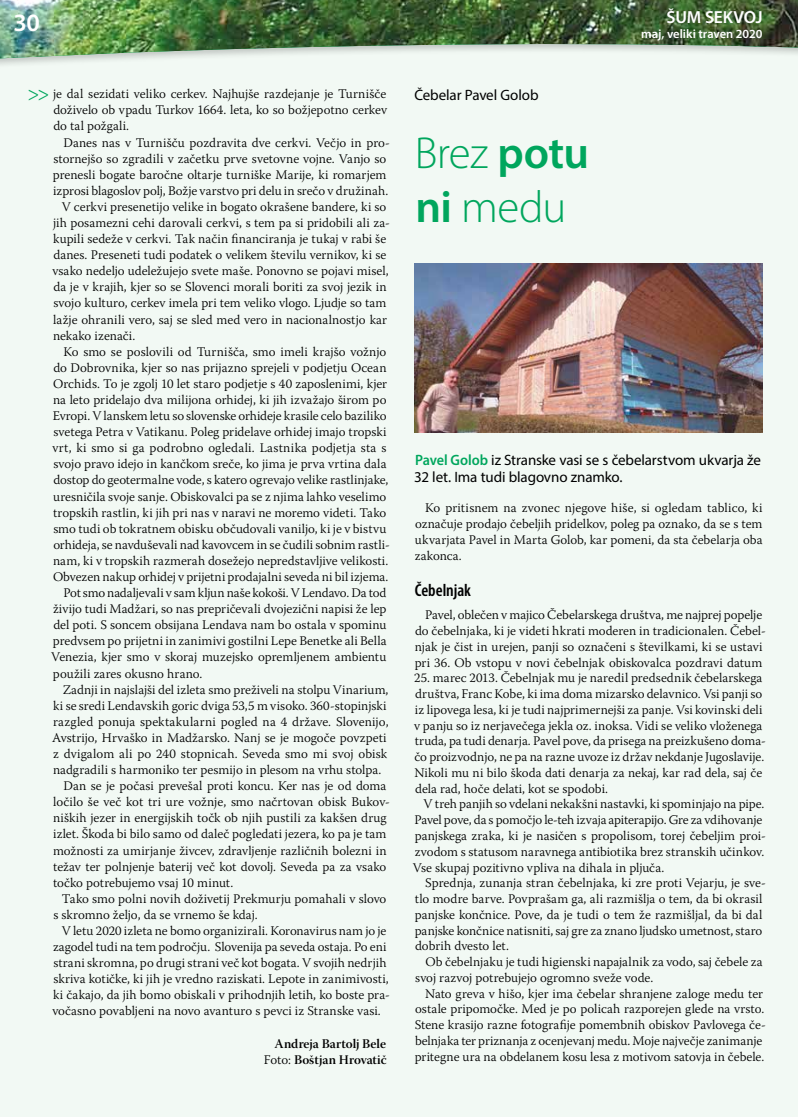
<style>
.page{position:relative;width:798px;height:1117px;background:#fff}
.page>*{position:absolute;margin:0;border:0;box-sizing:border-box;transform-origin:0 0}
.t1{font:300 45px/54px "Myriad Pro";letter-spacing:-.015em;color:#00a65d}
.t2{font:600 25px "Myriad Pro";color:#fff}
.t3{font:300 22.5px "Warnock Pro";color:#00a65d}
.t4{font:600 17.5px "Myriad Pro";letter-spacing:-.01em;color:#fff}
.t5{font:600 condensed 17.5px "Myriad Pro";letter-spacing:-.005em;color:#000}
.t6{font:15px/17.5px "Myriad Pro";letter-spacing:-.01em;color:#000}
.t7{font:300 13.12px/15.8px "Warnock Pro";color:#000}
.t8{font:13.12px/16.1px "Warnock Pro Semibold Subh";color:#000;text-align:right}
.t9{font:600 12.5px "Myriad Pro";color:#fff}
.s1{font-family:"Warnock Pro";font-weight:300}
.s2{font-weight:600}
.s3{font-weight:600;color:#00a65d}
</style>
<div class="page">
<div style="left:0;top:94px;width:797px;height:1022px;background:#f2f9f4"></div>
<div style="left:0;top:76px;width:797px;height:18px;background:#f2f9f4"></div>
<img style="left:0;top:0;width:797px;height:76px">
<img style="left:415px;top:263px;width:347px;height:169px">
<h2 class="t2" style="left:13px;top:6px;width:28px">30</h2>
<h3 class="t4" style="left:666px;top:6px;width:97px">ŠUM SEKVOJ</h3>
<p class="t9" style="left:641px;top:26px;width:123px">maj, veliki traven 2020</p>
<p class="t7" style="left:53px;top:86px;width:335px;line-height:16.1px;text-align:justify">je dal sezidati veliko cerkev. Najhujše razdejanje je Turnišče doživelo ob vpadu Turkov 1664. leta, ko so božjepotno cerkev do tal požgali.</p>
<p class="t7" style="left:63px;top:134px;width:328px">Danes nas v Turnišču pozdravita dve cerkvi. Večjo in pro-</p>
<p class="t7" style="left:53px;top:150px;width:334px">stornejšo so zgradili v začetku prve svetovne vojne. Vanjo so</p>
<p class="t7" style="left:53px;top:166px;width:335px">prenesli bogate baročne oltarje turniške Marije, ki romarjem</p>
<p class="t7" style="left:53px;top:182px;width:337px">izprosi blagoslov polj, Božje varstvo pri delu in srečo v družinah.</p>
<p class="t7" style="left:62px;top:198px;width:326px">V cerkvi presenetijo velike in bogato okrašene bandere, ki so</p>
<p class="t7" style="left:53px;top:214px;width:338px">jih posamezni cehi darovali cerkvi, s tem pa si pridobili ali za-</p>
<p class="t7" style="left:53px;top:231px;width:334px">kupili sedeže v cerkvi. Tak način financiranja je tukaj v rabi še</p>
<p class="t7" style="left:53px;top:247px;width:334px">danes. Preseneti tudi podatek o velikem številu vernikov, ki se</p>
<p class="t7" style="left:52px;top:263px;width:337px">vsako nedeljo udeležujejo svete maše. Ponovno se pojavi misel,</p>
<p class="t7" style="left:53px;top:279px;width:334px">da je v krajih, kjer so se Slovenci morali boriti za svoj jezik in</p>
<p class="t7" style="left:53px;top:295px;width:334px">svojo kulturo, cerkev imela pri tem veliko vlogo. Ljudje so tam</p>
<p class="t7" style="left:53px;top:311px;width:335px">lažje ohranili vero, saj se sled med vero in nacionalnostjo kar</p>
<p class="t7" style="left:53px;top:327px;width:84px">nekako izenači.</p>
<p class="t7" style="left:63px;top:343px;width:324px">Ko smo se poslovili od Turnišča, smo imeli krajšo vožnjo</p>
<p class="t7" style="left:53px;top:359px;width:334px">do Dobrovnika, kjer so nas prijazno sprejeli v podjetju Ocean</p>
<p class="t7" style="left:53px;top:375px;width:335px">Orchids. To je zgolj 10 let staro podjetje s 40 zaposlenimi, kjer</p>
<p class="t7" style="left:53px;top:391px;width:335px">na leto pridelajo dva milijona orhidej, ki jih izvažajo širom po</p>
<p class="t7" style="left:53px;top:407px;width:335px">Evropi. V lanskem letu so slovenske orhideje krasile celo baziliko</p>
<p class="t7" style="left:53px;top:423px;width:334px">svetega Petra v Vatikanu. Poleg pridelave orhidej imajo tropski</p>
<p class="t7" style="left:52px;top:440px;width:335px">vrt, ki smo si ga podrobno ogledali. Lastnika podjetja sta s</p>
<p class="t7" style="left:53px;top:456px;width:334px">svojo pravo idejo in kančkom sreče, ko jima je prva vrtina dala</p>
<p class="t7" style="left:53px;top:472px;width:336px">dostop do geotermalne vode, s katero ogrevajo velike rastlinjake,</p>
<p class="t7" style="left:53px;top:488px;width:335px">uresničila svoje sanje. Obiskovalci pa se z njima lahko veselimo</p>
<p class="t7" style="left:53px;top:504px;width:335px">tropskih rastlin, ki jih pri nas v naravi ne moremo videti. Tako</p>
<p class="t7" style="left:53px;top:520px;width:334px">smo tudi ob tokratnem obisku občudovali vaniljo, ki je v bistvu</p>
<p class="t7" style="left:53px;top:536px;width:338px">orhideja, se navduševali nad kavovcem in se čudili sobnim rastli-</p>
<p class="t7" style="left:53px;top:552px;width:337px">nam, ki v tropskih razmerah dosežejo nepredstavljive velikosti.</p>
<p class="t7" style="left:53px;top:568px;width:336px">Obvezen nakup orhidej v prijetni prodajalni seveda ni bil izjema.</p>
<p class="t7" style="left:63px;top:584px;width:324px">Pot smo nadaljevali v sam kljun naše kokoši. V Lendavo. Da tod</p>
<p class="t7" style="left:53px;top:600px;width:335px">živijo tudi Madžari, so nas prepričevali dvojezični napisi že lep</p>
<p class="t7" style="left:53px;top:616px;width:334px">del poti. S soncem obsijana Lendava nam bo ostala v spominu</p>
<p class="t7" style="left:53px;top:632px;width:335px">predvsem po prijetni in zanimivi gostilni Lepe Benetke ali Bella</p>
<p class="t7" style="left:51px;top:649px;width:337px">Venezia, kjer smo v skoraj muzejsko opremljenem ambientu</p>
<p class="t7" style="left:53px;top:665px;width:151px">použili zares okusno hrano.</p>
<p class="t7" style="left:63px;top:681px;width:327px">Zadnji in najslajši del izleta smo preživeli na stolpu Vinarium,</p>
<p class="t7" style="left:53px;top:697px;width:335px">ki se sredi Lendavskih goric dviga 53,5 m visoko. 360-stopinjski</p>
<p class="t7" style="left:53px;top:713px;width:337px">razgled ponuja spektakularni pogled na 4 države. Slovenijo,</p>
<p class="t7" style="left:52px;top:729px;width:336px">Avstrijo, Hrvaško in Madžarsko. Nanj se je mogoče povzpeti</p>
<p class="t7" style="left:53px;top:745px;width:336px">z dvigalom ali po 240 stopnicah. Seveda smo mi svoj obisk</p>
<p class="t7" style="left:53px;top:761px;width:329px">nadgradili s harmoniko ter pesmijo in plesom na vrhu stolpa.</p>
<p class="t7" style="left:63px;top:777px;width:324px">Dan se je počasi prevešal proti koncu. Ker nas je od doma</p>
<p class="t7" style="left:53px;top:793px;width:338px">ločilo še več kot tri ure vožnje, smo načrtovan obisk Bukov-</p>
<p class="t7" style="left:53px;top:809px;width:335px">niških jezer in energijskih točk ob njih pustili za kakšen drug</p>
<p class="t7" style="left:53px;top:825px;width:335px">izlet. Škoda bi bilo samo od daleč pogledati jezera, ko pa je tam</p>
<p class="t7" style="left:53px;top:841px;width:335px">možnosti za umirjanje živcev, zdravljenje različnih bolezni in</p>
<p class="t7" style="left:53px;top:858px;width:335px">težav ter polnjenje baterij več kot dovolj. Seveda pa za vsako</p>
<p class="t7" style="left:53px;top:874px;width:181px">točko potrebujemo vsaj 10 minut.</p>
<p class="t7" style="left:62px;top:890px;width:326px">Tako smo polni novih doživetij Prekmurju pomahali v slovo</p>
<p class="t7" style="left:53px;top:906px;width:206px">s skromno željo, da se vrnemo še kdaj.</p>
<p class="t7" style="left:62px;top:922px;width:326px">V letu 2020 izleta ne bomo organizirali. Koronavirus nam jo je</p>
<p class="t7" style="left:53px;top:938px;width:335px">zagodel tudi na tem področju. Slovenija pa seveda ostaja. Po eni</p>
<p class="t7" style="left:53px;top:954px;width:334px">strani skromna, po drugi strani več kot bogata. V svojih nedrjih</p>
<p class="t7" style="left:53px;top:970px;width:336px">skriva kotičke, ki jih je vredno raziskati. Lepote in zanimivosti,</p>
<p class="t7" style="left:53px;top:986px;width:338px">ki čakajo, da jih bomo obiskali v prihodnjih letih, ko boste pra-</p>
<p class="t7" style="left:52px;top:1002px;width:330px">vočasno povabljeni na novo avanturo s pevci iz Stranske vasi.</p>
<p class="t8" style="left:264px;top:1034px;width:124px">Andreja Bartolj Bele<br><span class="s1">Foto:</span> Boštjan Hrovatič</p>
<h3 class="t3" style="left:27px;top:79px;width:24px">&gt;&gt;</h3>
<p class="t6" style="left:414px;top:86px;width:126px">Čebelar Pavel Golob</p>
<h1 class="t1" style="left:415px;top:126px;width:176px">Brez <span class="s2">potu ni</span> medu</h1>
<p class="t6" style="left:414px;top:451px;width:348px"><span class="s3">Pavel Golob</span> iz Stranske vasi se s čebelarstvom ukvarja že<br>32 let. Ima tudi blagovno znamko.</p>
<p class="t7" style="left:414px;top:500px;width:349px;text-align:justify;text-indent:10px">Ko pritisnem na zvonec njegove hiše, si ogledam tablico, ki označuje prodajo čebeljih pridelkov, poleg pa oznako, da se s tem ukvarjata Pavel in Marta Golob, kar pomeni, da sta čebelarja oba zakonca.</p>
<h3 class="t5" style="left:414px;top:579px;width:58px">Čebelnjak</h3>
<p class="t7" style="left:414px;top:606px;width:352px;text-align:center">Pavel, oblečen v majico Čebelarskega društva, me najprej popelje do čebelnjaka, ki je videti hkrati moderen in tradicionalen. Čebel&shy;njak je čist in urejen, panji so označeni s številkami, ki se ustavi pri 36. Ob vstopu v novi čebelnjak obiskovalca pozdravi datum</p>
<p class="t7" style="left:414px;top:669px;width:353px">25. marec 2013. Čebelnjak mu je naredil predsednik čebelarskega društva, Franc Kobe, ki ima doma mizarsko delavnico. Vsi panji so iz lipovega lesa, ki je tudi najprimernejši za panje. Vsi kovinski deli v panju so iz nerjavečega jekla oz. inoksa. Vidi se veliko vloženega truda, pa tudi denarja. Pavel pove, da prisega na preizkušeno doma&shy;čo proizvodnjo, ne pa na razne uvoze iz držav nekdanje Jugoslavije.<br>Nikoli mu ni bilo škoda dati denarja za nekaj, kar rad dela, saj če dela rad, hoče delati, kot se spodobi.</p>
<p class="t7" style="left:413px;top:795px;width:354px;text-indent:11px">V treh panjih so vdelani nekakšni nastavki, ki spominjajo na pipe.<br>Pavel pove, da s pomočjo le-teh izvaja apiterapijo. Gre za vdihovanje panjskega zraka, ki je nasičen s propolisom, torej čebeljim proi&shy;zvodom s statusom naravnega antibiotika brez stranskih učinkov.<br>Vse skupaj pozitivno vpliva na dihala in pljuča.</p>
<p class="t7" style="left:414px;top:874px;width:352px;text-indent:11px">Sprednja, zunanja stran čebelnjaka, ki zre proti Vejarju, je sve&shy;tlo modre barve. Povprašam ga, ali razmišlja o tem, da bi okrasil panjske končnice. Pove, da je tudi o tem že razmišljal, da bi dal panjske končnice natisniti, saj gre za znano ljudsko umetnost, staro dobrih dvesto let.</p>
<p class="t7" style="left:415px;top:953px;width:349px;text-indent:10px">Ob čebelnjaku je tudi higienski napajalnik za vodo, saj čebele za svoj razvoj potrebujejo ogromno sveže vode.</p>
<p class="t7" style="left:414px;top:984px;width:352px;text-align:center">Nato greva v hišo, kjer ima čebelar shranjene zaloge medu ter ostale pripomočke. Med je po policah razporejen glede na vrsto.<br>Stene krasijo razne fotografije pomembnih obiskov Pavlovega če&shy;belnjaka ter priznanja z ocenjevanj medu. Moje največje zanimanje pritegne ura na obdelanem kosu lesa z motivom satovja in čebele.</p>
</div>
